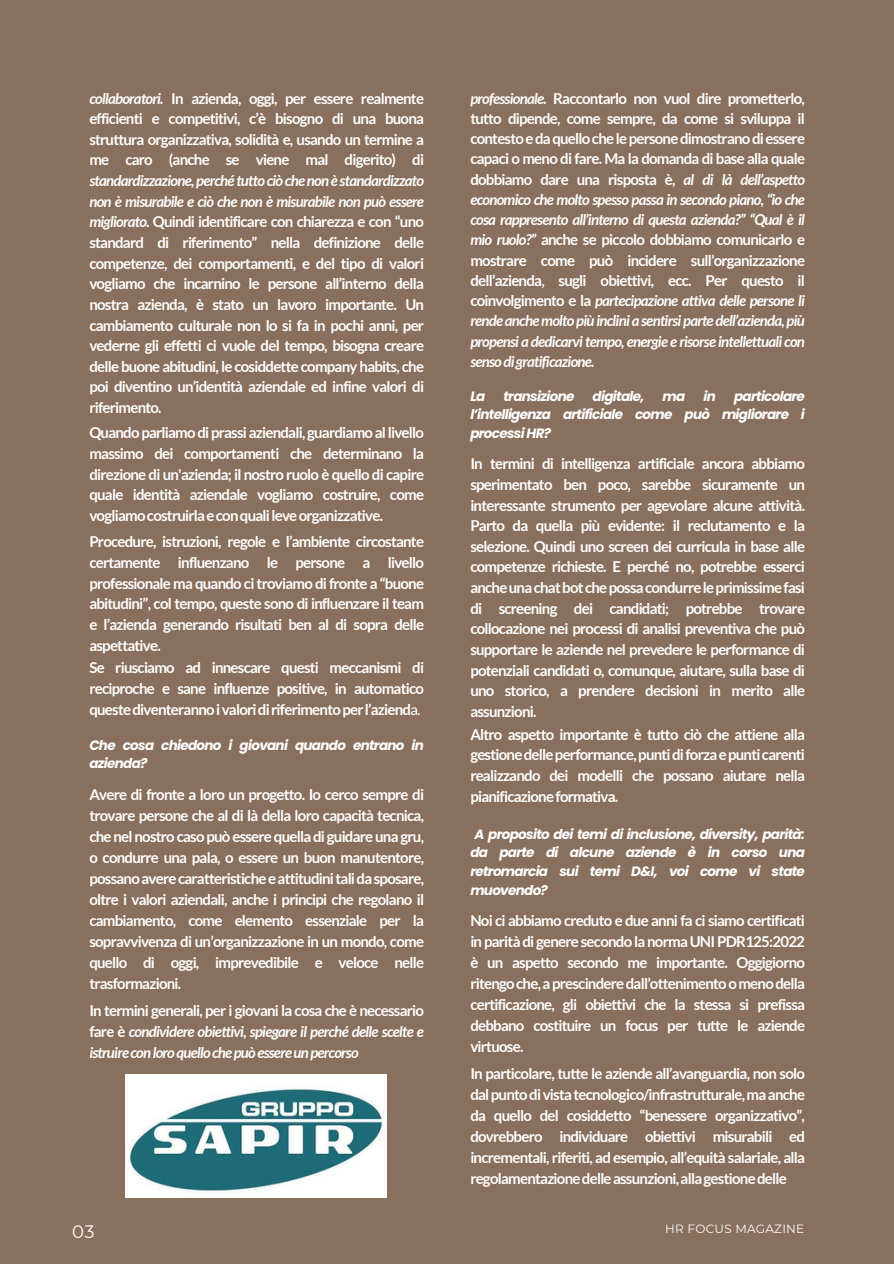
<style>
.page{position:relative;width:894px;height:1264px;background:#fff}
.page>*{position:absolute;margin:0;border:0;box-sizing:border-box;transform-origin:0 0}
.t1{font:18px "Montserrat";color:#fff}
.t2{font:700 15px/20.7px "Lato";letter-spacing:-.05em;color:#fff;text-align:justify}
.t3{font:italic 700 15px/21px "Lato";letter-spacing:-.05em;color:#fff;text-align:justify}
.t4{font:italic 700 13.5px/18.8px "Poppins";letter-spacing:-.05em;color:#fff;text-align:justify}
.t5{font:12px "Montserrat";letter-spacing:.02em;color:#fff}
.s1{font-style:italic}
.s2{font-weight:400}
.s3{font-style:normal}
</style>
<div class="page">
<div style="left:0;top:0;width:893px;height:1263px;background:#896f5d"></div>
<img style="left:125px;top:1074px;width:261px;height:123px">
<p class="t2" style="left:89px;top:88px;width:336px"><span class="s1">collaboratori.</span> In azienda, oggi, per essere realmente efficienti e competitivi, c’è bisogno di una buona struttura organizzativa, solidità e, usando un termine a me caro (anche se viene mal digerito) di</p>
<p class="t2" style="left:89px;top:170px;width:336px"><span class="s1">standardizzazione, perché tutto ciò che non è standardizzato non è misurabile e ciò che non è misurabile non può essere migliorato</span>. Quindi identificare con chiarezza e con “uno standard di riferimento” nella definizione delle competenze, dei comportamenti, e del tipo di valori vogliamo che incarnino le persone all’interno della nostra azienda, è stato un lavoro importante. Un cambiamento culturale non lo si fa in pochi anni, per vederne gli effetti ci vuole del tempo, bisogna creare delle buone abitudini, le cosiddette company habits, che poi diventino un’identità aziendale ed infine valori di riferimento.</p>
<p class="t2" style="left:89px;top:422px;width:336px">Quando parliamo di prassi aziendali, guardiamo al livello massimo dei comportamenti che determinano la direzione di un'azienda; il nostro ruolo è quello di capire quale identità aziendale vogliamo costruire, come vogliamo costruirla e con quali leve organizzative.</p>
<p class="t2" style="left:89px;top:531px;width:336px">Procedure, istruzioni, regole e l’ambiente circostante certamente influenzano le persone a livello professionale ma quando ci troviamo di fronte a “buone abitudini”, col tempo, queste sono di influenzare il team e l’azienda generando risultati ben al di sopra delle aspettative.</p>
<p class="t2" style="left:89px;top:657px;width:336px">Se riusciamo ad innescare questi meccanismi di reciproche e sane influenze positive, in automatico queste diventeranno i valori di riferimento per l’aziend<span class="s2">a.</span></p>
<p class="t4" style="left:89px;top:735px;width:336px">Che cosa chiedono i giovani quando entrano in azienda?</p>
<p class="t2" style="left:89px;top:783px;width:336px">Avere di fronte a loro un progetto. Io cerco sempre di trovare persone che al di là della loro capacità tecnica, che nel nostro caso può essere quella di guidare una gru, o condurre una pala, o essere un buon manutentore, possano avere caratteristiche e attitudini tali da sposare, oltre i valori aziendali, anche i principi che regolano il cambiamento, come elemento essenziale per la sopravvivenza di un’organizzazione in un mondo, come quello di oggi, imprevedibile e veloce nelle trasformazioni.</p>
<p class="t3" style="left:89px;top:1000px;width:336px"><span class="s3">In termini generali, per i giovani la cosa che è necessario fare è</span> condividere obiettivi, spiegare il perché delle scelte e istruire con loro quello che può essere un percorso</p>
<p class="t2" style="left:470px;top:88px;width:336px;line-height:20.2px"><span class="s1">professionale.</span> Raccontarlo non vuol dire prometterlo, tutto dipende, come sempre, da come si sviluppa il contesto e da quello che le persone dimostrano di essere capaci o meno di fare. Ma la domanda di base alla quale dobbiamo dare una risposta è, <span class="s1">al di là dell’aspetto economico che molto spesso passa in secondo piano, “io che cosa rappresento all’interno di questa azienda?” “Qual è il mio ruolo?”</span> anche se piccolo dobbiamo comunicarlo e mostrare come può incidere sull’organizzazione dell’azienda, sugli obiettivi, ecc. Per questo il coinvolgimento e la <span class="s1">partecipazione attiva delle persone li rende anche molto più inclini a sentirsi parte dell’azienda, più propensi a dedicarvi tempo, energie e risorse intellettuali con senso di gratificazione.</span></p>
<p class="t4" style="left:470px;top:386px;width:336px;text-indent:264px">particolare l’intelligenza artificiale come può migliorare i processi HR?</p>
<p class="t2" style="left:470px;top:453px;width:336px">In termini di intelligenza artificiale ancora abbiamo sperimentato ben poco, sarebbe sicuramente un interessante strumento per agevolare alcune attività.<br>Parto da quella più evidente: il reclutamento e la selezione. Quindi uno screen dei curricula in base alle competenze richieste. E perché no, potrebbe esserci anche una chat bot che possa condurre le primissime fasi di screening dei candidati; potrebbe trovare collocazione nei processi di analisi preventiva che può supportare le aziende nel prevedere le performance di potenziali candidati o, comunque, aiutare, sulla base di uno storico, a prendere decisioni in merito alle assunzioni.</p>
<p class="t2" style="left:470px;top:723px;width:336px">Altro aspetto importante è tutto ciò che attiene alla gestione delle performance, punti di forza e punti carenti realizzando dei modelli che possano aiutare nella pianificazione formativa.</p>
<p class="t4" style="left:470px;top:386px;width:16px">La</p>
<p class="t4" style="left:503px;top:386px;width:72px">transizione</p>
<p class="t4" style="left:592px;top:386px;width:53px">digitale,</p>
<p class="t4" style="left:662px;top:386px;width:24px">ma</p>
<p class="t4" style="left:703px;top:386px;width:14px">in</p>
<p class="t4" style="left:470px;top:824px;width:336px;text-indent:4px">A proposito dei temi di inclusione, diversity, parità: da parte di alcune aziende è in corso una retromarcia sui temi D&amp;I, voi come vi state muovendo?</p>
<p class="t2" style="left:470px;top:910px;width:336px">Noi ci abbiamo creduto e due anni fa ci siamo certificati in parità di genere secondo la norma UNI PDR125:2022 è un aspetto secondo me importante. Oggigiorno ritengo che, a prescindere dall’ottenimento o meno della certificazione, gli obiettivi che la stessa si prefissa debbano costituire un focus per tutte le aziende virtuose.</p>
<p class="t2" style="left:470px;top:1063px;width:336px">In particolare, tutte le aziende all’avanguardia, non solo dal punto di vista tecnologico/infrastrutturale, ma anche da quello del cosiddetto “benessere organizzativo”, dovrebbero individuare obiettivi misurabili ed incrementali, riferiti, ad esempio, all’equità salariale, alla regolamentazione delle assunzioni, alla gestione delle</p>
<p class="t1" style="left:72px;top:1219px;width:24px">03</p>
<p class="t5" style="left:665px;top:1220px;width:140px">HR FOCUS MAGAZINE</p>
</div>
